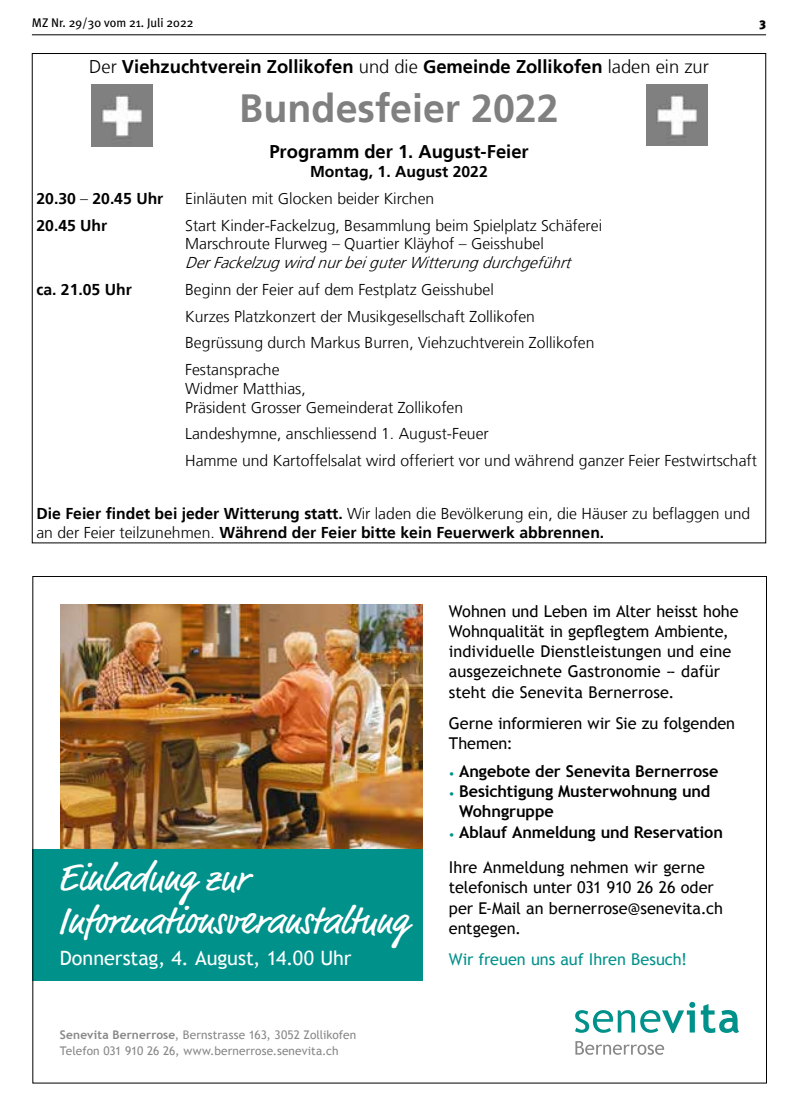
<style>
.page{position:relative;width:798px;height:1117px;background:#fff}
.page>*{position:absolute;margin:0;border:0;box-sizing:border-box;transform-origin:0 0}
.t1{font:700 39.38px "Frutiger";color:#808080}
.t2{font:38.62px/43.1px "Market OT";letter-spacing:-.005em;color:#fff}
.t3{font:19.75px "Trebuchet MS";color:#fff}
.t4{font:700 18.38px "Frutiger";color:#000}
.t5{font:16.25px/20.2px "Trebuchet MS";color:#000}
.t6{font:700 16.25px/20.2px "Trebuchet MS";letter-spacing:-.005em;color:#000}
.t7{font:16.25px "Trebuchet MS";letter-spacing:-.005em;color:#00918b}
.t8{font:300 15.75px/26.6px "Frutiger";color:#000}
.t9{font:700 15.75px/18.9px "Frutiger";color:#000}
.t10{font:italic 300 15.75px "Frutiger";color:#000}
.t11{font:12.5px "Meta Plus";color:#000}
.t12{font:900 12.5px "Meta Plus";color:#000}
.t13{font:11.88px/16.2px "Trebuchet MS";letter-spacing:.005em;color:#878787}
.s1{font-weight:300}
.s2{font-weight:700}
.s3{font-size:11px;color:#00918b}
.s4{font-weight:400}
</style>
<div class="page">
<hr style="left:32px;top:34px;width:733px;height:1px;background:#000">
<img style="left:91px;top:85px;width:62px;height:61px">
<img style="left:646px;top:85px;width:61px;height:61px">
<img style="left:61px;top:604px;width:361px;height:245px">
<svg style="left:575px;top:1010px;width:59px;height:22px"></svg>
<svg style="left:640px;top:1001px;width:98px;height:31px"></svg>
<svg style="left:575px;top:1041px;width:89px;height:13px"></svg>
<div style="left:33px;top:849px;width:389px;height:131px;background:#00918b"></div>
<p class="t11" style="left:32px;top:16px;width:163px">MZ Nr. 29/30 vom 21. Juli 2022</p>
<p class="t12" style="left:759px;top:16px;width:8px">3</p>
<p class="t4" style="left:89px;top:56px;width:621px"><span class="s1">Der</span> Viehzuchtverein Zollikofen <span class="s1">und die</span> Gemeinde Zollikofen <span class="s1">laden ein zur</span></p>
<h1 class="t1" style="left:239px;top:86px;width:320px">Bundesfeier 2022</h1>
<p class="t4" style="left:269px;top:140px;width:261px">Programm der 1. August-Feier</p>
<p class="t9" style="left:310px;top:162px;width:179px">Montag, 1. August 2022</p>
<p class="t9" style="left:36px;top:189px;width:128px">20.30 <span class="s1">–</span> 20.45 Uhr</p>
<p class="t8" style="left:185px;top:185px;width:250px">Einläuten mit Glocken beider Kirchen</p>
<p class="t9" style="left:36px;top:216px;width:72px">20.45 Uhr</p>
<p class="t8" style="left:185px;top:216px;width:418px;line-height:18.8px">Start Kinder-Fackelzug, Besammlung beim Spielplatz Schäferei<br>Marschroute Flurweg – Quartier Kläyhof – Geisshubel</p>
<p class="t10" style="left:185px;top:254px;width:392px">DerFackelzugwirdnurbeiguterWitterungdurchgeführt</p>
<p class="t9" style="left:36px;top:280px;width:97px">ca. 21.05 Uhr</p>
<p class="t8" style="left:185px;top:276px;width:411px">Beginn der Feier auf dem Festplatz Geisshubel<br>Kurzes Platzkonzert der Musikgesellschaft Zollikofen Begrüssung durch Markus Burren, Viehzuchtverein Zollikofen Festansprache</p>
<p class="t8" style="left:185px;top:379px;width:279px;line-height:18.9px">Widmer Matthias,<br>Präsident Grosser Gemeinderat Zollikofen</p>
<p class="t8" style="left:185px;top:420px;width:573px">Landeshymne, anschliessend 1. August-Feuer<br>Hamme und Kartoffelsalat wird offeriert vor und während ganzer Feier Festwirtschaft</p>
<p class="t9" style="left:36px;top:504px;width:715px">Die Feier findet bei jeder Witterung statt. <span class="s1">Wir laden die Bevölkerung ein, die Häuser zu beflaggen und an der Feier teilzunehmen.</span> Während der Feier bitte kein Feuerwerk abbrennen.</p>
<h2 class="t2" style="left:58px;top:859px;width:352px">Einladung zur<br>Informationsveranstaltung</h2>
<p class="t3" style="left:60px;top:945px;width:293px">Donnerstag, 4. August, 14.00 Uhr</p>
<p class="t13" style="left:60px;top:1026px;width:297px"><span class="s2">Senevita Bernerrose</span>, Bernstrasse 163, 3052 Zollikofen<br>Telefon 031 910 26 26, www.bernerrose.senevita.ch</p>
<p class="t5" style="left:448px;top:601px;width:291px">Wohnen und Leben im Alter heisst hohe Wohnqualität in gepflegtem Ambiente, individuelle Dienstleistungen und eine ausgezeichnete Gastronomie -- dafür steht die Senevita Bernerrose.</p>
<p class="t5" style="left:448px;top:712px;width:288px">Gerne informieren wir Sie zu folgenden<br>Themen:</p>
<p class="t6" style="left:448px;top:760px;width:271px"><span class="s3">•</span> Angebote der Senevita Bernerrose</p>
<p class="t6" style="left:459px;top:781px;width:253px;text-indent:-10px"><span class="s3">•</span> Besichtigung Musterwohnung und<br>Wohngruppe</p>
<p class="t6" style="left:448px;top:813px;width:275px;line-height:35.5px"><span class="s3">•</span> Ablauf Anmeldung und Reservation<br><span class="s4">Ihre Anmeldung nehmen wir gerne</span></p>
<p class="t5" style="left:448px;top:877px;width:275px">telefonisch unter 031 910 26 26 oder per E-Mail an bernerrose@senevita.ch entgegen.</p>
<p class="t7" style="left:448px;top:949px;width:240px">Wir freuen uns auf Ihren Besuch!</p>
</div>
